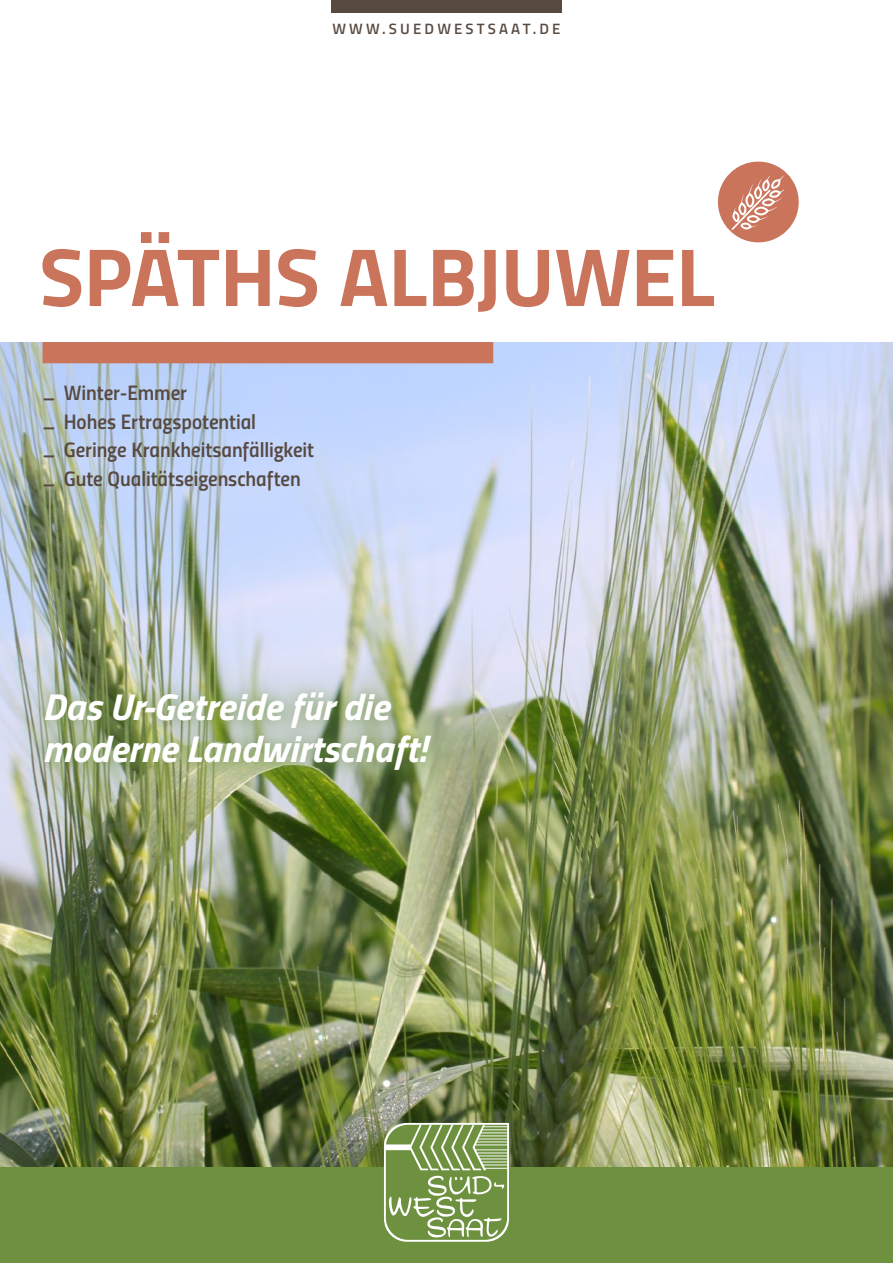
<style>
.page{position:relative;width:893px;height:1263px;background:#fff}
.page>*{position:absolute;margin:0;border:0;box-sizing:border-box;transform-origin:0 0}
.t1{font:700 82.5px "Titillium";letter-spacing:-.005em;color:#ca745c}
.t2{font:italic 700 37.5px/42px "Titillium";color:#fff}
.t3{font:21px "Titillium Semibold Upright";letter-spacing:-.005em;color:#574a41}
.t4{font:600 15px "Titillium";letter-spacing:.21em;color:#574a41}
.s1{font-family:"Titillium";font-weight:600}
</style>
<div class="page">
<div style="left:718px;top:162px;width:81px;height:80px;background:#ca745c;border-radius:50%"></div>
<svg style="left:731px;top:174px;width:54px;height:56px"></svg>
<img style="left:0;top:342px;width:893px;height:825px">
<div style="left:2px;top:650px;width:483px;height:172px;background:#6e9140;opacity:.75"></div>
<div style="left:30px;top:677px;width:416px;height:108px;background:#6e9140;opacity:.75"></div>
<div style="left:43px;top:342px;width:450px;height:21px;background:#ca745c"></div>
<div style="left:0;top:1167px;width:893px;height:96px;background:#6e9140"></div>
<svg style="left:384px;top:1123px;width:125px;height:119px"></svg>
<div style="left:331px;top:0;width:230px;height:13px;background:#574a41"></div>
<p class="t4" style="left:332px;top:18px;width:230px">WWW.SUEDWESTSAAT.DE</p>
<h1 class="t1" style="left:39px;top:214px;width:677px">SPÄTHS ALBJUWEL</h1>
<p class="t3" style="left:43px;top:377px;width:146px"><span class="s1">–</span> Winter-Emmer</p>
<p class="t3" style="left:43px;top:405px;width:215px"><span class="s1">–</span> Hohes Ertragspotential</p>
<p class="t3" style="left:43px;top:434px;width:273px"><span class="s1">–</span> Geringe Krankheitsanfälligkeit</p>
<p class="t3" style="left:43px;top:462px;width:260px"><span class="s1">–</span> Gute Qualitätseigenschaften</p>
<h2 class="t2" style="left:43px;top:684px;width:385px">Das Ur-Getreide für die moderne Landwirtschaft!</h2>
</div>
